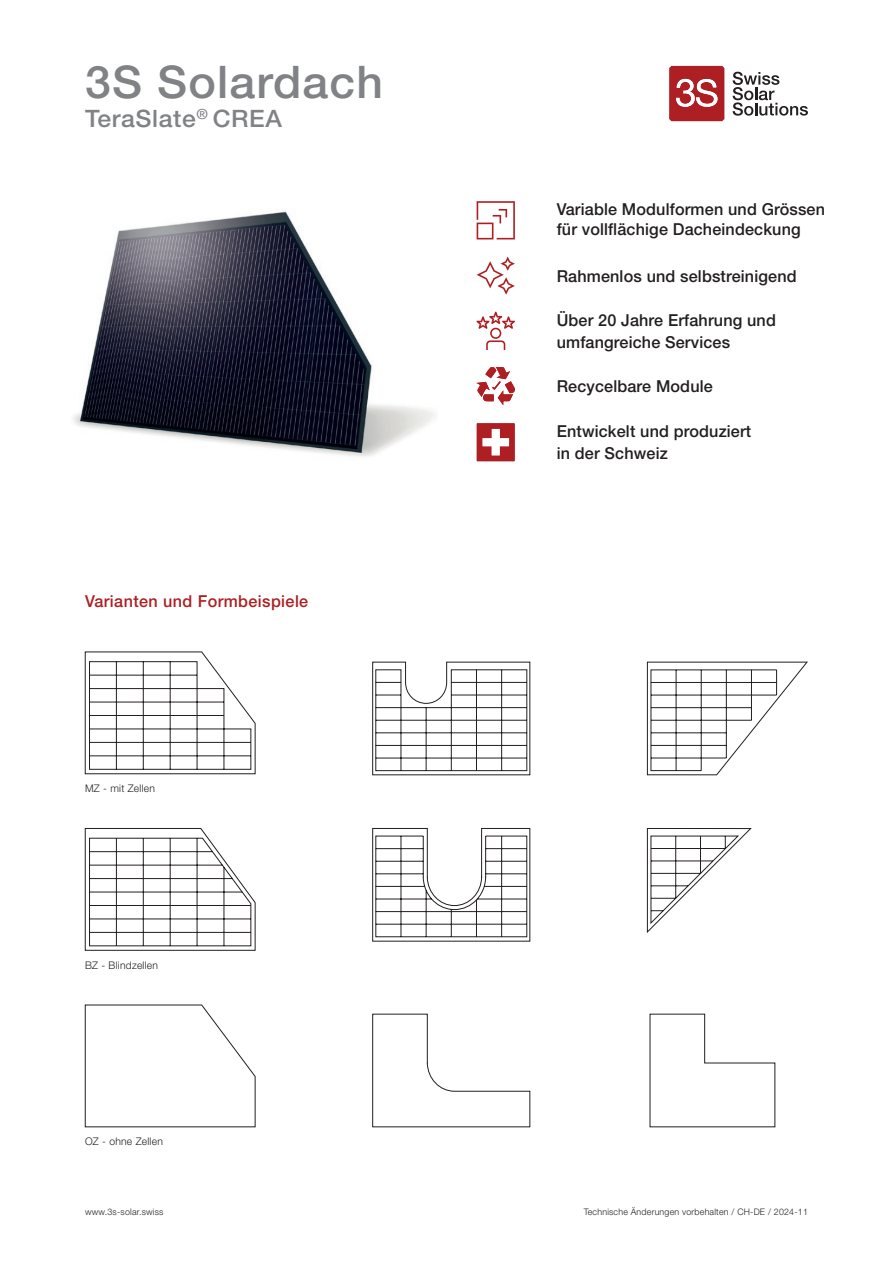
<style>
.page{position:relative;width:893px;height:1263px;background:#fff}
.page>*{position:absolute;margin:0;border:0;box-sizing:border-box;transform-origin:0 0}
.Titel{font:500 45px "Helvetica Neue LT Pro";letter-spacing:.025em;color:#808285}
.Titel-2{font:500 24px "Helvetica Neue LT Pro";letter-spacing:.025em;color:#808285}
.Lauftext{font:500 16.5px/19.8px "Helvetica Neue LT Pro";letter-spacing:.01em;color:#231f20}
.Tabellentitel{font:500 16.5px "Helvetica Neue LT Pro";letter-spacing:.025em;color:#ad1f22}
.Kleingedrucktes{font:300 10.5px "Helvetica Neue LT Pro";letter-spacing:.025em;color:#231f20}
.Tabellentext{font:300 9px "Helvetica Neue LT Pro";letter-spacing:.025em;color:#231f20}
</style>
<div class="page">
<svg style="left:647px;top:662px;width:160px;height:113px"></svg>
<svg style="left:647px;top:828px;width:104px;height:105px"></svg>
<svg style="left:372px;top:662px;width:158px;height:113px"></svg>
<svg style="left:372px;top:828px;width:158px;height:113px"></svg>
<svg style="left:372px;top:1014px;width:158px;height:113px"></svg>
<svg style="left:650px;top:1014px;width:125px;height:113px"></svg>
<svg style="left:85px;top:651px;width:170px;height:123px"></svg>
<svg style="left:85px;top:828px;width:170px;height:123px"></svg>
<svg style="left:85px;top:1005px;width:170px;height:122px"></svg>
<img style="left:73px;top:211px;width:362px;height:246px">
<svg style="left:477px;top:423px;width:38px;height:38px"></svg>
<svg style="left:477px;top:256px;width:38px;height:39px"></svg>
<svg style="left:477px;top:201px;width:38px;height:38px"></svg>
<svg style="left:477px;top:312px;width:38px;height:38px"></svg>
<svg style="left:477px;top:367px;width:38px;height:38px"></svg>
<svg style="left:733px;top:72px;width:75px;height:44px"></svg>
<svg style="left:669px;top:66px;width:55px;height:55px;background:#ba4346"></svg>
<p class="Titel" style="left:85px;top:55px;width:299px">3S Solardach</p>
<p class="Titel-2" style="left:85px;top:104px;width:198px">TeraSlate<sup>®</sup> CREA</p>
<p class="Tabellentitel" style="left:85px;top:591px;width:225px">Varianten und Formbeispiele</p>
<p class="Kleingedrucktes" style="left:85px;top:782px;width:71px">MZ - mit Zellen</p>
<p class="Kleingedrucktes" style="left:85px;top:958px;width:75px">BZ - Blindzellen</p>
<p class="Kleingedrucktes" style="left:85px;top:1135px;width:79px">OZ - ohne Zellen</p>
<p class="Lauftext" style="left:557px;top:199px;width:270px">Variable Modulformen und Grössen für vollflächige Dacheindeckung</p>
<p class="Lauftext" style="left:557px;top:266px;width:241px">Rahmenlos und selbstreinigend</p>
<p class="Lauftext" style="left:557px;top:310px;width:221px">Über 20 Jahre Erfahrung und</p>
<p class="Lauftext" style="left:557px;top:332px;width:175px">umfangreiche Services</p>
<p class="Lauftext" style="left:557px;top:376px;width:158px">Recycelbare Module</p>
<p class="Lauftext" style="left:557px;top:421px;width:196px">Entwickelt und produziert</p>
<p class="Lauftext" style="left:557px;top:443px;width:113px">in der Schweiz</p>
<p class="Tabellentext" style="left:85px;top:1206px;width:80px">www.3s-solar.swiss</p>
<p class="Tabellentext" style="left:584px;top:1206px;width:226px">Technische Änderungen vorbehalten / CH-DE / 2024-11</p>
</div>
